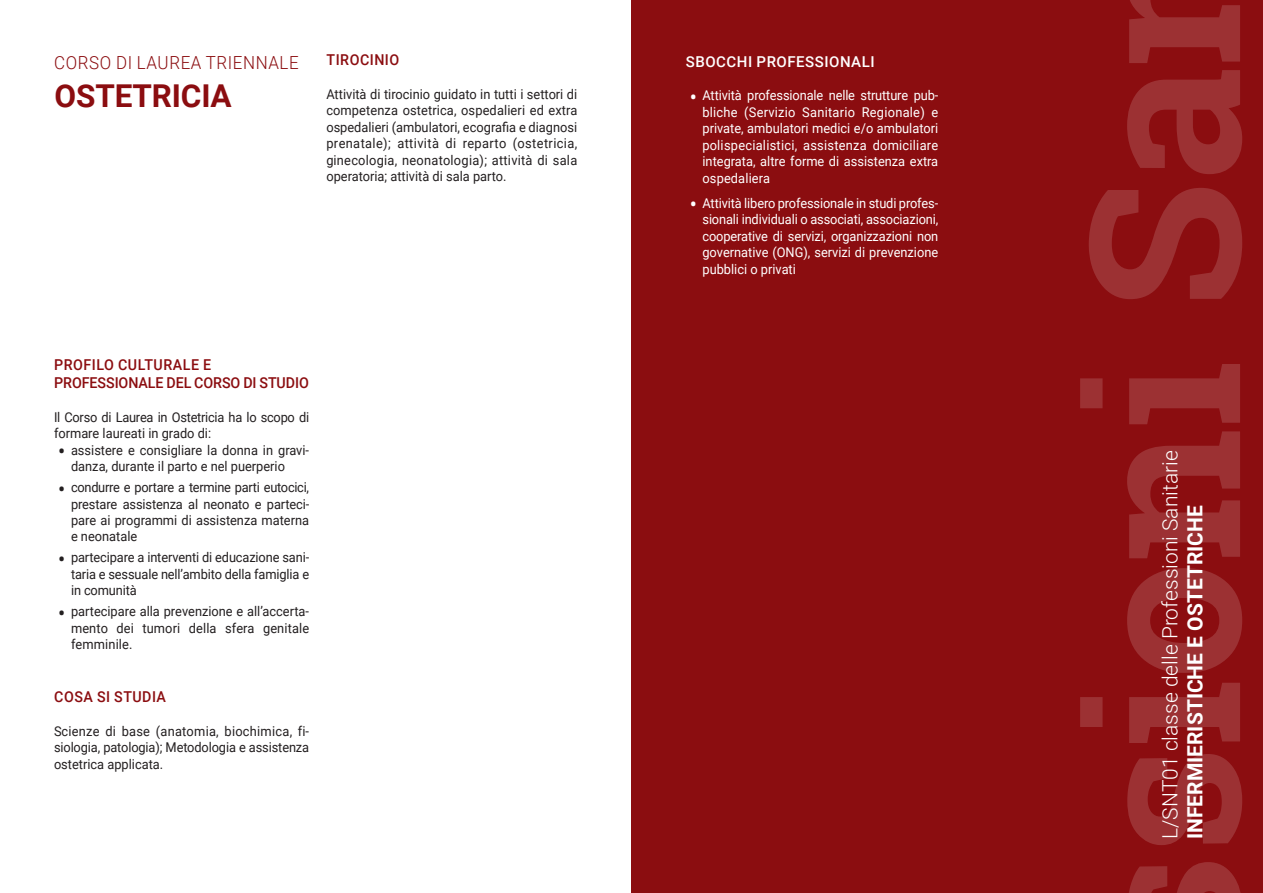
<style>
.page{position:relative;width:1263px;height:893px;background:#fff}
.page>*{position:absolute;margin:0;border:0;box-sizing:border-box;transform-origin:0 0}
.TITOLETTI_TESTO{font:700 31.5px "Roboto";letter-spacing:-.005em;color:#8b0d10}
.t1{font:300 21px "Roboto";color:#fff}
.t2{font:700 21px "Roboto";color:#fff}
.TITOLETTO_BLU{font:300 18px "Roboto";letter-spacing:.035em;color:#8b0d10;scale:.94 1}
.TITOLETTI_TESTO_-_BO{font:500 15px/18px "Roboto";letter-spacing:-.005em;color:#8b0d10;scale:.95 1}
.TITOLETTI_TESTO_-_BO-2{font:500 15px "Roboto";letter-spacing:.035em;color:#8b0d10;scale:.95 1}
.TITOLETTI_TESTO-2{font:500 15px "Roboto";letter-spacing:.035em;color:#fff}
.TESTO_-_NERO{font:13.5px/16.5px "Roboto";color:#231f20;text-align:justify;scale:.95 1}
.t3{font:13.5px/16.5px "Roboto";color:#fff;text-align:justify;scale:.95 1}
.TESTO_-_NERO-2{font:13.5px/16.5px "Roboto";letter-spacing:-.02em;color:#231f20;scale:.95 1}
.s1{font-size:22.5px}
</style>
<div class="page">
<div style="left:631px;top:0;width:632px;height:893px;background:#8b0d10"></div>
<svg style="left:1129px;top:862px;width:112px;height:31px"></svg>
<svg style="left:1127px;top:754px;width:115px;height:91px"></svg>
<svg style="left:1080px;top:683px;width:160px;height:60px"></svg>
<svg style="left:1127px;top:568px;width:115px;height:105px"></svg>
<svg style="left:1127px;top:431px;width:113px;height:127px"></svg>
<svg style="left:1080px;top:364px;width:160px;height:60px"></svg>
<svg style="left:1089px;top:188px;width:153px;height:111px"></svg>
<svg style="left:1127px;top:70px;width:115px;height:104px"></svg>
<svg style="left:1129px;top:0;width:111px;height:63px"></svg>
<p class="TITOLETTO_BLU" style="left:54px;top:50px;width:261px">CORSO DI LAUREA TRIENNALE</p>
<p class="TITOLETTI_TESTO" style="left:55px;top:74px;width:179px">OSTETRICIA</p>
<p class="TITOLETTI_TESTO_-_BO-2" style="left:327px;top:50px;width:78px">TIROCINIO</p>
<p class="TESTO_-_NERO" style="left:326px;top:85px;width:266px">Attività di tirocinio guidato in tutti i settori di competenza ostetrica, ospedalieri ed extra ospedalieri (ambulatori, ecografia e diagnosi prenatale); attività di reparto (ostetricia, ginecologia, neonatologia); attività di sala operatoria; attività di sala parto.</p>
<p class="TITOLETTI_TESTO_-_BO" style="left:54px;top:355px;width:269px">PROFILO CULTURALE E<br>PROFESSIONALE DEL CORSO DI STUDIO</p>
<p class="TESTO_-_NERO-2" style="left:54px;top:408px;width:270px">Il Corso di Laurea in Ostetricia ha lo scopo di formare laureati in grado di:</p>
<p class="TESTO_-_NERO" style="left:71px;top:441px;width:252px;text-indent:-13px"><span class="s1">•</span> assistere e consigliare la donna in gravi&shy;danza, durante il parto e nel puerperio</p>
<p class="TESTO_-_NERO" style="left:71px;top:478px;width:252px;text-indent:-13px"><span class="s1">•</span> condurre e portare a termine parti eutocici, prestare assistenza al neonato e parteci&shy;pare ai programmi di assistenza materna e neonatale</p>
<p class="TESTO_-_NERO" style="left:71px;top:549px;width:252px;text-indent:-13px"><span class="s1">•</span> partecipare a interventi di educazione sani&shy;taria e sessuale nell’ambito della famiglia e in comunità</p>
<p class="TESTO_-_NERO" style="left:71px;top:602px;width:252px;text-indent:-13px"><span class="s1">•</span> partecipare alla prevenzione e all’accerta&shy;mento dei tumori della sfera genitale femminile.</p>
<p class="TITOLETTI_TESTO_-_BO-2" style="left:54px;top:686px;width:119px">COSA SI STUDIA</p>
<p class="TESTO_-_NERO" style="left:54px;top:722px;width:270px">Scienze di base (anatomia, biochimica, fi&shy;siologia, patologia); Metodologia e assistenza ostetrica applicata.</p>
<p class="TITOLETTI_TESTO-2" style="left:686px;top:51px;width:190px">SBOCCHI PROFESSIONALI</p>
<p class="t3" style="left:702px;top:86px;width:250px;text-indent:-13px"><span class="s1">•</span> Attività professionale nelle strutture pub&shy;bliche (Servizio Sanitario Regionale) e private, ambulatori medici e/o ambulatori polispecialistici, assistenza domiciliare integrata, altre forme di assistenza extra ospedaliera</p>
<p class="t3" style="left:702px;top:194px;width:250px;text-indent:-13px"><span class="s1">•</span> Attività libero professionale in studi profes&shy;sionali individuali o associati, associazioni, cooperative di servizi, organizzazioni non governative (ONG), servizi di prevenzione pubblici o privati</p>
<p class="t1" style="left:1155px;top:839px;width:390px;rotate:-90deg">L/SNT01 classe delle Professioni Sanitarie</p>
<p class="t2" style="left:1180px;top:839px;width:335px;rotate:-90deg">INFERMIERISTICHE E OSTETRICHE</p>
</div>
